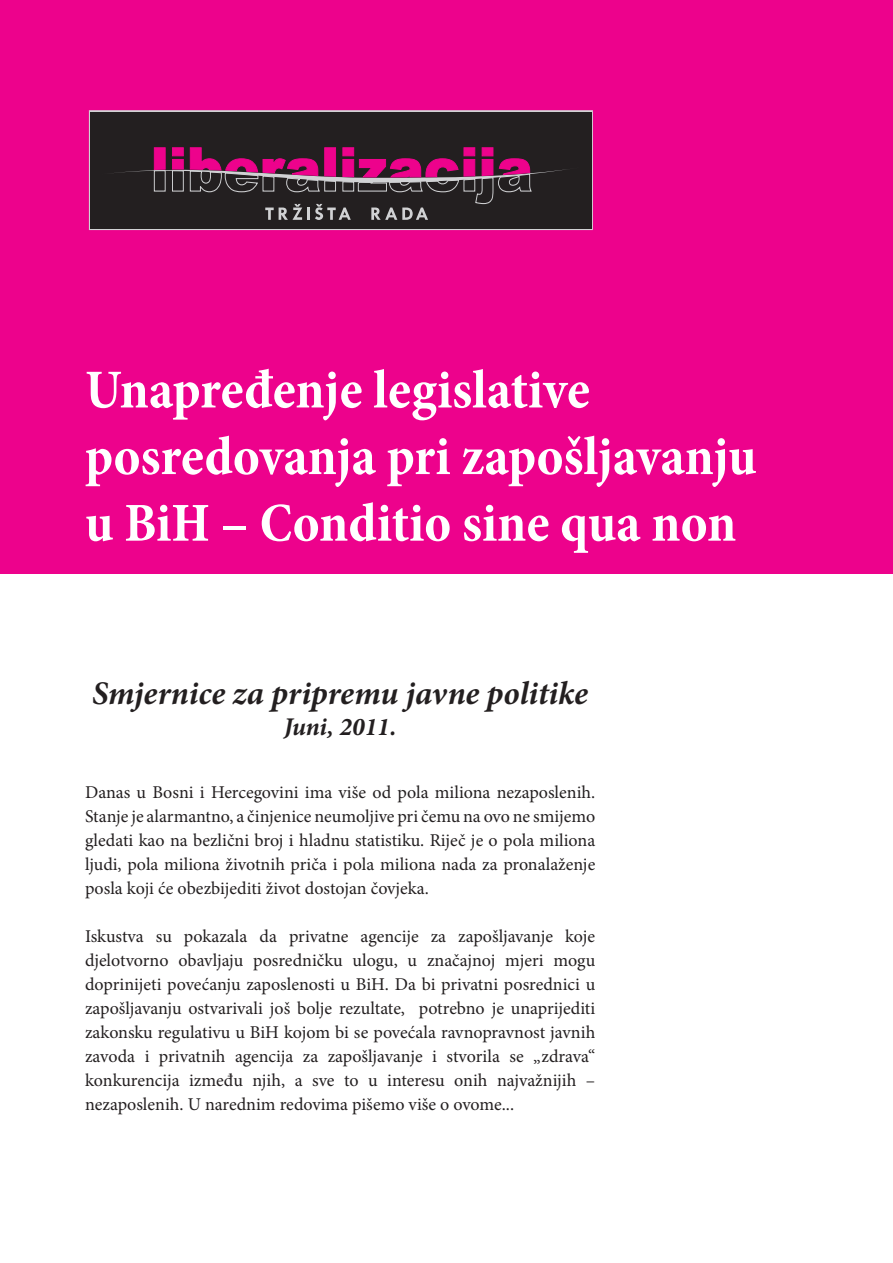
<style>
.page{position:relative;width:893px;height:1263px;background:#fff}
.page>*{position:absolute;margin:0;border:0;box-sizing:border-box;transform-origin:0 0}
.t1{font:700 condensed 55.5px/66.6px "Minion Pro";letter-spacing:-.005em;color:#fff}
.t2{font:italic 700 33px "Minion Pro";letter-spacing:-.005em;color:#231f20}
.t3{font:italic 700 25.5px "Minion Pro";letter-spacing:-.005em;color:#231f20}
.t4{font:18px/24px "Minion Pro";color:#231f20;text-align:justify}
</style>
<div class="page">
<div style="left:0;top:0;width:893px;height:573px;background:#ed028c"></div>
<div style="left:89px;top:110px;width:504px;height:120px;border:3px solid #d1d2d4"></div>
<div style="left:90px;top:112px;width:501px;height:116px;background:#231f20"></div>
<svg style="left:115px;top:147px;width:452px;height:73px"></svg>
<h1 class="t1" style="left:85px;top:356px;width:673px">Unapređenje legislative posredovanja pri zapošljavanju u BiH – Conditio sine qua non</h1>
<h2 class="t2" style="left:92px;top:670px;width:497px">Smjernice za pripremu javne politike</h2>
<h3 class="t3" style="left:284px;top:708px;width:114px">Juni, 2011.</h3>
<p class="t4" style="left:85px;top:780px;width:512px">Danas u Bosni i Hercegovini ima više od pola miliona nezaposlenih.<br>Stanje je alarmantno, a činjenice neumoljive pri čemu na ovo ne smijemo gledati kao na bezlični broj i hladnu statistiku. Riječ je o pola miliona ljudi, pola miliona životnih priča i pola miliona nada za pronalaženje posla koji će obezbijediti život dostojan čovjeka.</p>
<p class="t4" style="left:85px;top:924px;width:512px">Iskustva su pokazala da privatne agencije za zapošljavanje koje djelotvorno obavljaju posredničku ulogu, u značajnoj mjeri mogu doprinijeti povećanju zaposlenosti u BiH. Da bi privatni posrednici u zapošljavanju ostvarivali još bolje rezultate, potrebno je unaprijediti zakonsku regulativu u BiH kojom bi se povećala ravnopravnost javnih zavoda i privatnih agencija za zapošljavanje i stvorila se „zdrava“ konkurencija između njih, a sve to u interesu onih najvažnijih – nezaposlenih. U narednim redovima pišemo više o ovome...</p>
</div>
